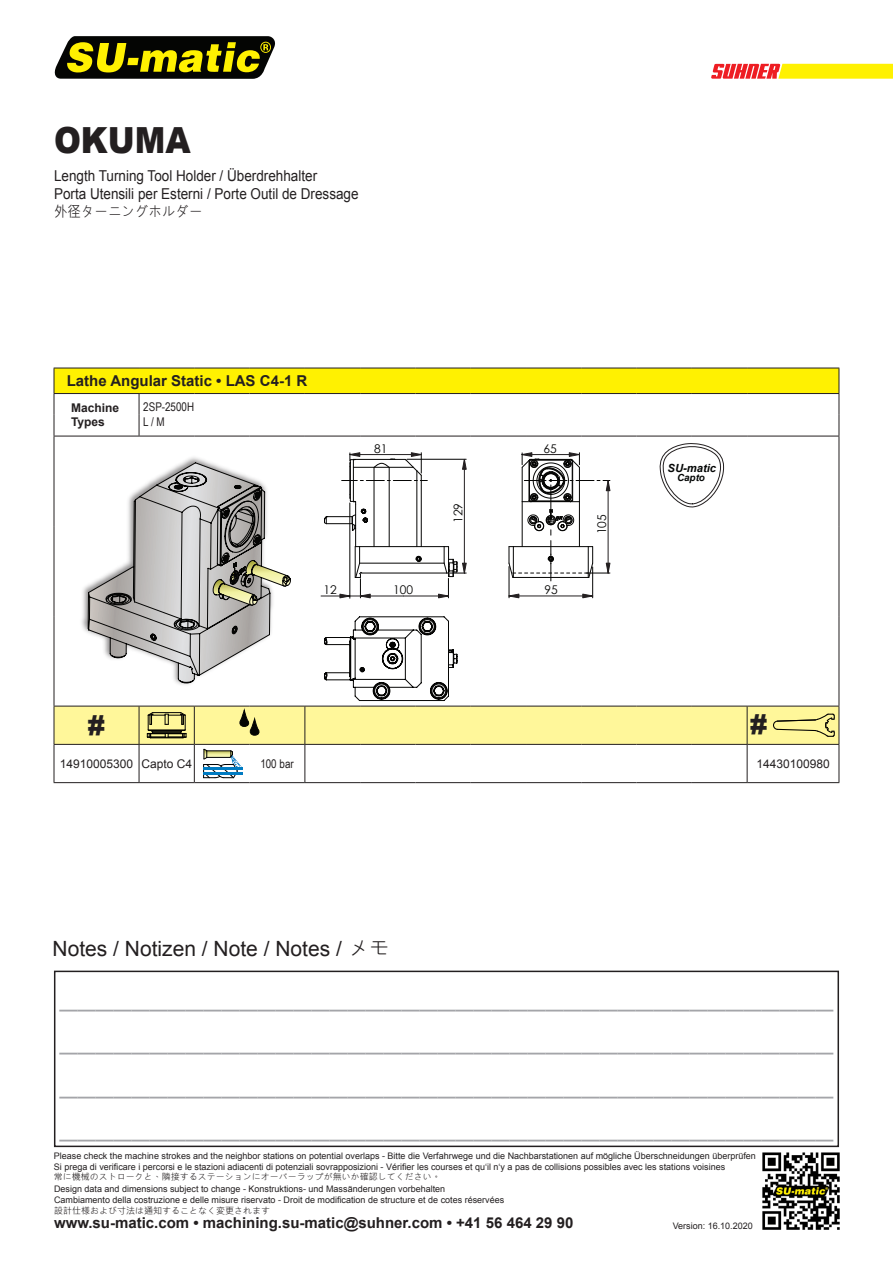
<style>
.page{position:relative;width:893px;height:1263px;background:#fff}
.page>*{position:absolute;margin:0;border:0;box-sizing:border-box;transform-origin:0 0}
.t1{font:36px/43.2px "Minion Pro";color:#a4a5a9;text-align:justify}
.t2{font:900 36px "Arial";color:#231f20;scale:.9 1}
.t3{font:900 27px "Arial";color:#231f20}
.t4{font:21px "Arial";color:#231f20}
.t5{font:700 15px "Arial";color:#231f20}
.t6{font:15px "Arial";color:#231f20;scale:.9 1}
.t7{font:15px "Microsoft Jheng Hei UI Regular";color:#231f20;scale:.9 1}
.t8{font:12px "Arial";color:#231f20}
.t9{font:12px "Arial Narrow";color:#231f20}
.t10{font:12px "Century Gothic";color:#050504}
.t11{font:700 12px/14.4px "Arial";color:#231f20}
.t12{font:italic 700 11.25px "Arial";color:#040605}
.t13{font:italic 700 9.75px "Arial";color:#040605}
.t14{font:9px "Arial";color:#231f20}
.t15{font:9px "Microsoft Jheng Hei UI Regular";color:#231f20}
.s1{font-family:"Microsoft Jheng Hei UI Regular"}
</style>
<div class="page">
<div style="left:54px;top:971px;width:785px;height:176px;border:2px solid #231f20"></div>
<img style="left:762px;top:1152px;width:78px;height:78px">
<svg style="left:711px;top:63px;width:182px;height:16px;background:#fabc33"></svg>
<svg style="left:54px;top:36px;width:221px;height:43px;background:#615d14"></svg>
<hr style="left:54px;top:436px;width:85px;height:1px;background:#231f20">
<hr style="left:139px;top:436px;width:55px;height:1px;background:#231f20">
<hr style="left:194px;top:436px;width:56px;height:1px;background:#231f20">
<hr style="left:250px;top:436px;width:55px;height:1px;background:#231f20">
<hr style="left:305px;top:436px;width:55px;height:1px;background:#231f20">
<hr style="left:360px;top:436px;width:55px;height:1px;background:#231f20">
<hr style="left:471px;top:436px;width:55px;height:1px;background:#231f20">
<svg style="left:54px;top:368px;width:786px;height:68px"></svg>
<hr style="left:54px;top:436px;width:1px;height:90px;background:#231f20">
<hr style="left:415px;top:436px;width:56px;height:1px;background:#231f20">
<hr style="left:526px;top:436px;width:55px;height:1px;background:#231f20">
<hr style="left:581px;top:436px;width:56px;height:1px;background:#231f20">
<hr style="left:637px;top:436px;width:55px;height:1px;background:#231f20">
<hr style="left:692px;top:436px;width:55px;height:1px;background:#231f20">
<hr style="left:747px;top:436px;width:92px;height:1px;background:#231f20">
<hr style="left:839px;top:436px;width:1px;height:90px;background:#231f20">
<hr style="left:839px;top:526px;width:1px;height:90px;background:#231f20">
<hr style="left:839px;top:616px;width:1px;height:90px;background:#231f20">
<hr style="left:839px;top:706px;width:1px;height:38px;background:#231f20">
<hr style="left:54px;top:745px;width:1px;height:37px;background:#231f20">
<hr style="left:139px;top:745px;width:1px;height:37px;background:#231f20">
<hr style="left:194px;top:745px;width:1px;height:37px;background:#231f20">
<hr style="left:304px;top:745px;width:1px;height:37px;background:#231f20">
<hr style="left:747px;top:745px;width:1px;height:37px;background:#231f20">
<hr style="left:839px;top:745px;width:1px;height:37px;background:#231f20">
<hr style="left:54px;top:782px;width:85px;height:1px;background:#231f20">
<hr style="left:139px;top:782px;width:55px;height:1px;background:#231f20">
<hr style="left:194px;top:782px;width:56px;height:1px;background:#231f20">
<hr style="left:250px;top:782px;width:55px;height:1px;background:#231f20">
<hr style="left:305px;top:782px;width:55px;height:1px;background:#231f20">
<hr style="left:360px;top:782px;width:55px;height:1px;background:#231f20">
<hr style="left:415px;top:782px;width:56px;height:1px;background:#231f20">
<hr style="left:471px;top:782px;width:55px;height:1px;background:#231f20">
<hr style="left:526px;top:782px;width:55px;height:1px;background:#231f20">
<hr style="left:581px;top:782px;width:56px;height:1px;background:#231f20">
<hr style="left:637px;top:782px;width:55px;height:1px;background:#231f20">
<hr style="left:692px;top:782px;width:55px;height:1px;background:#231f20">
<hr style="left:747px;top:782px;width:92px;height:1px;background:#231f20">
<svg style="left:54px;top:443px;width:785px;height:335px"></svg>
<hr style="left:204px;top:767px;width:38px;height:2px;background:#007bc2">
<hr style="left:204px;top:772px;width:38px;height:2px;background:#007bc2">
<p class="t2" style="left:54px;top:114px;width:153px">OKUMA</p>
<p class="t6" style="left:54px;top:166px;width:294px">Length Turning Tool Holder / Überdrehhalter</p>
<p class="t6" style="left:54px;top:184px;width:340px">Porta Utensili per Esterni / Porte Outil de Dressage</p>
<p class="t7" style="left:54px;top:202px;width:166px">外径ターニングホルダー</p>
<p class="t5" style="left:67px;top:371px;width:242px">Lathe Angular Static • LAS C4-1 R</p>
<p class="t11" style="left:71px;top:401px;width:50px">Machine<br>Types</p>
<p class="t9" style="left:143px;top:398px;width:52px">2SP-2500H</p>
<p class="t9" style="left:143px;top:412px;width:23px">L / M</p>
<p class="t10" style="left:374px;top:440px;width:15px">81</p>
<p class="t10" style="left:323px;top:581px;width:15px">12</p>
<p class="t10" style="left:393px;top:581px;width:21px">100</p>
<p class="t10" style="left:450px;top:523px;width:21px;rotate:-90deg">129</p>
<p class="t10" style="left:544px;top:440px;width:15px">65</p>
<p class="t10" style="left:544px;top:581px;width:15px">95</p>
<p class="t10" style="left:593px;top:534px;width:21px;rotate:-90deg">105</p>
<p class="t12" style="left:667px;top:461px;width:50px">SU-matic</p>
<p class="t13" style="left:677px;top:471px;width:29px">Capto</p>
<p class="t3" style="left:88px;top:706px;width:19px">#</p>
<p class="t3" style="left:750px;top:705px;width:19px">#</p>
<p class="t8" style="left:60px;top:756px;width:75px">14910005300</p>
<p class="t8" style="left:141px;top:756px;width:52px">Capto C4</p>
<p class="t9" style="left:260px;top:755px;width:35px">100 bar</p>
<p class="t8" style="left:756px;top:756px;width:75px">14430100980</p>
<p class="t4" style="left:53px;top:934px;width:339px">Notes / Notizen / Note / Notes / <span class="s1">メモ</span></p>
<p class="t1" style="left:59px;top:974px;width:776px">___________________________________________ ___________________________________________ ___________________________________________ ___________________________________________</p>
<p class="t14" style="left:54px;top:1150px;width:703px">Please check the machine strokes and the neighbor stations on potential overlaps - Bitte die Verfahrwege und die Nachbarstationen auf mögliche Überschneidungen überprüfen</p>
<p class="t14" style="left:54px;top:1160px;width:673px">Si prega di verificare i percorsi e le stazioni adiacenti di potenziali sovrapposizioni - Vérifier les courses et qu‘il n‘y a pas de collisions possibles avec les stations voisines</p>
<p class="t15" style="left:54px;top:1171px;width:389px">常に機械のストロークと、隣接するステーションにオーバーラップが無いか確認してください。</p>
<p class="t14" style="left:54px;top:1183px;width:393px">Design data and dimensions subject to change - Konstruktions- und Massänderungen vorbehalten</p>
<p class="t14" style="left:54px;top:1194px;width:452px">Cambiamento della costruzione e delle misure riservato - Droit de modification de structure et de cotes réservées</p>
<p class="t15" style="left:54px;top:1204px;width:217px">設計仕様および寸法は通知することなく変更されます</p>
<p class="t5" style="left:54px;top:1212px;width:521px">www.su-matic.com • machining.su-matic@suhner.com • +41 56 464 29 90</p>
<p class="t14" style="left:673px;top:1220px;width:82px">Version: 16.10.2020</p>
</div>
